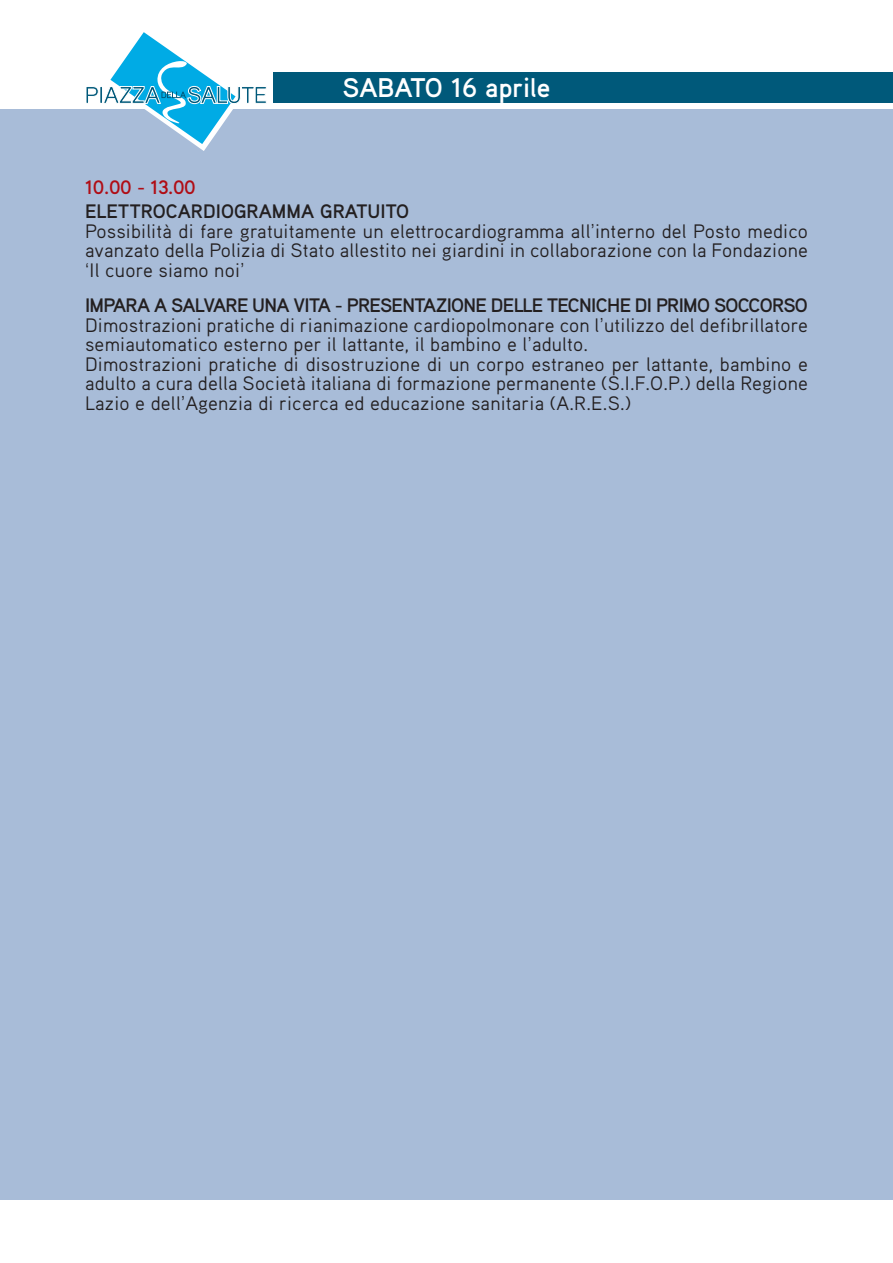
<style>
.page{position:relative;width:893px;height:1263px;background:#fff}
.page>*{position:absolute;margin:0;border:0;box-sizing:border-box;transform-origin:0 0}
.t1{font:700 27px "Aaux Pro";color:#fff}
.t2{font:19.5px/19.5px "Aaux Pro";letter-spacing:.01em;color:#231f20}
.t3{font:700 19.5px "Aaux Pro";letter-spacing:-.015em;color:#b00d15}
.s1{font-weight:700}
.s2{font-family:"Helvetica";font-weight:300}
</style>
<div class="page">
<div style="left:274px;top:73px;width:619px;height:30px;background:#00597a"></div>
<div style="left:0;top:109px;width:893px;height:1090px;background:#a8bcd8"></div>
<svg style="left:86px;top:32px;width:181px;height:119px"></svg>
<h1 class="t1" style="left:343px;top:78px;width:209px">SABATO 16 aprile</h1>
<p class="t3" style="left:85px;top:180px;width:112px">10.00 - 13.00</p>
<p class="t2" style="left:85px;top:204px;width:724px"><span class="s1">ELETTROCARDIOGRAMMA GRATUITO<br></span>Possibilità di fare gratuitamente un elettrocardiogramma all<span class="s2">’</span>interno del Posto medico avanzato della Polizia di Stato allestito nei giardini in collaborazione con la Fondazione <span class="s2">‘</span>Il cuore siamo noi<span class="s2">’</span></p>
<p class="t2" style="left:85px;top:298px;width:724px"><span class="s1">IMPARA A SALVARE UNA VITA - PRESENTAZIONE DELLE TECNICHE DI PRIMO SOCCORSO </span>Dimostrazioni pratiche di rianimazione cardiopolmonare con l<span class="s2">’</span>utilizzo del defibrillatore semiautomatico esterno per il lattante, il bambino e l<span class="s2">’</span>adulto.<br>Dimostrazioni pratiche di disostruzione di un corpo estraneo per lattante, bambino e adulto a cura della Società italiana di formazione permanente (S.I.F.O.P.) della Regione Lazio e dell<span class="s2">’</span>Agenzia di ricerca ed educazione sanitaria (A.R.E.S.)</p>
</div>
